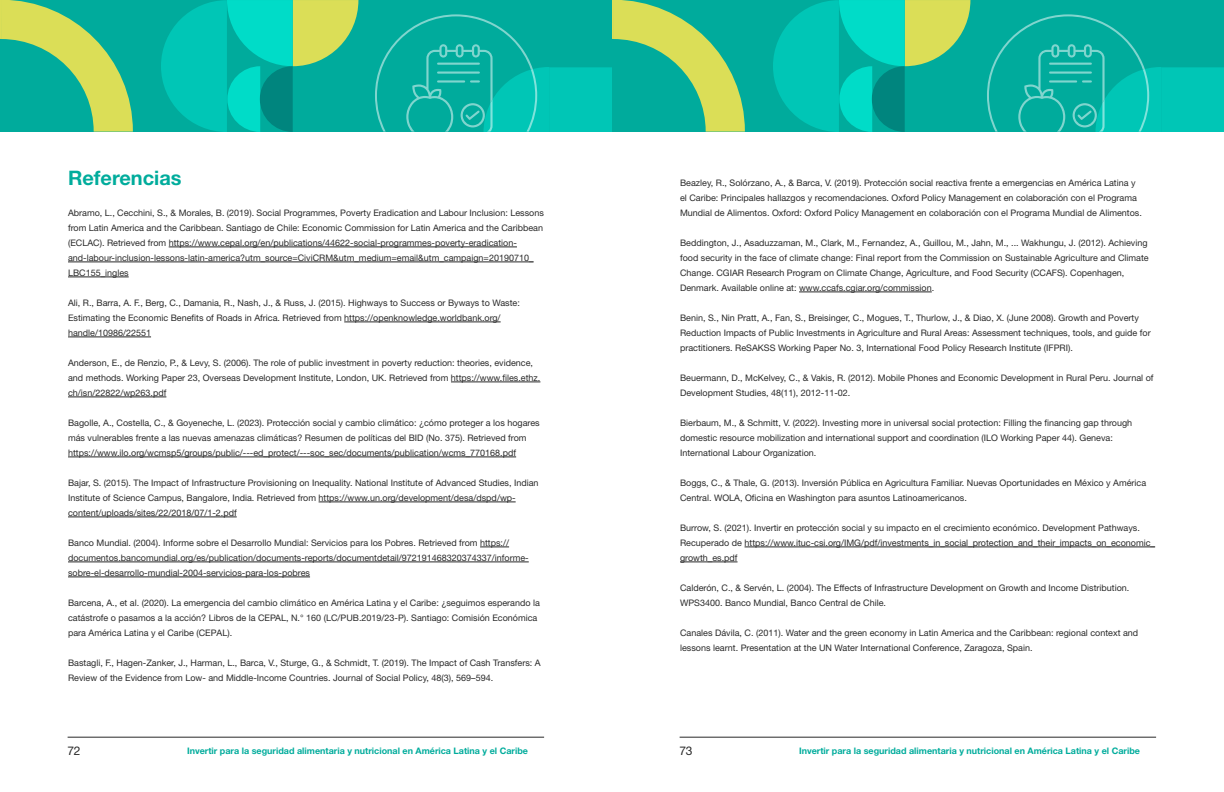
<style>
.page{position:relative;width:1224px;height:792px;background:#fff}
.page>*{position:absolute;margin:0;border:0;box-sizing:border-box;transform-origin:0 0}
.Heading_1{font:700 20px "Helvetica Neue LT Std";color:#00ac9c}
.t1{font:12px "Helvetica Neue LT Pro";color:#292929}
.parrafo_corrido{font:9px/15px "Helvetica Neue LT Std";color:#292929}
.t2{font:700 9px "Helvetica Neue LT Std";color:#00ac9c}
</style>
<div class="page">
<div style="left:0;top:0;width:624px;height:132px;background:#00ab9c"></div>
<svg style="left:0;top:0;width:133px;height:132px"></svg>
<svg style="left:161px;top:0;width:197px;height:132px"></svg>
<hr style="left:68px;top:737px;width:476px;height:1px;background:#292929">
<hr style="left:680px;top:737px;width:476px;height:1px;background:#292929">
<div style="left:612px;top:0;width:612px;height:132px;background:#00ab9c"></div>
<svg style="left:375px;top:0;width:370px;height:132px"></svg>
<svg style="left:773px;top:0;width:197px;height:132px"></svg>
<svg style="left:987px;top:14px;width:237px;height:118px"></svg>
<hr style="left:169px;top:247px;width:348px;height:1px;background:#292929">
<hr style="left:68px;top:262px;width:466px;height:1px;background:#292929">
<hr style="left:68px;top:277px;width:61px;height:1px;background:#292929">
<hr style="left:344px;top:322px;width:157px;height:1px;background:#292929">
<hr style="left:68px;top:337px;width:83px;height:1px;background:#292929">
<hr style="left:451px;top:382px;width:89px;height:1px;background:#292929">
<hr style="left:68px;top:397px;width:98px;height:1px;background:#292929">
<hr style="left:68px;top:457px;width:448px;height:1px;background:#292929">
<hr style="left:319px;top:502px;width:197px;height:1px;background:#292929">
<hr style="left:68px;top:517px;width:169px;height:1px;background:#292929">
<svg style="left:480px;top:547px;width:29px;height:1px"></svg>
<hr style="left:68px;top:562px;width:461px;height:1px;background:#292929">
<hr style="left:68px;top:577px;width:242px;height:1px;background:#292929">
<hr style="left:799px;top:292px;width:133px;height:1px;background:#292929">
<hr style="left:745px;top:547px;width:410px;height:1px;background:#292929">
<hr style="left:680px;top:562px;width:58px;height:1px;background:#292929">
<p class="Heading_1" style="left:68px;top:166px;width:115px">Referencias</p>
<p class="parrafo_corrido" style="left:68px;top:205px;width:477px">Abramo, L., Cecchini, S., &amp; Morales, B. (2019). Social Programmes, Poverty Eradication and Labour Inclusion: Lessons from Latin America and the Caribbean. Santiago de Chile: Economic Commission for Latin America and the Caribbean (ECLAC). Retrieved from https://www.cepal.org/en/publications/44622-social-programmes-poverty-eradication&shy;and-labour-inclusion-lessons-latin-america?utm_source=CiviCRM&amp;utm_medium=email&amp;utm_campaign=20190710_ LBC155_ingles</p>
<p class="parrafo_corrido" style="left:68px;top:295px;width:453px">Ali, R., Barra, A. F., Berg, C., Damania, R., Nash, J., &amp; Russ, J. (2015). Highways to Success or Byways to Waste:<br>Estimating the Economic Benefits of Roads in Africa. Retrieved from https://openknowledge.worldbank.org/ handle/10986/22551</p>
<p class="parrafo_corrido" style="left:68px;top:355px;width:474px">Anderson, E., de Renzio, P., &amp; Levy, S. (2006). The role of public investment in poverty reduction: theories, evidence, and methods. Working Paper 23, Overseas Development Institute, London, UK. Retrieved from https://www.files.ethz. ch/isn/22822/wp263.pdf</p>
<p class="parrafo_corrido" style="left:68px;top:415px;width:473px">Bagolle, A., Costella, C., &amp; Goyeneche, L. (2023). Protección social y cambio climático: ¿cómo proteger a los hogares más vulnerables frente a las nuevas amenazas climáticas? Resumen de políticas del BID (No. 375). Retrieved from https://www.ilo.org/wcmsp5/groups/public/---ed_protect/---soc_sec/documents/publication/wcms_770168.pdf</p>
<p class="parrafo_corrido" style="left:68px;top:475px;width:472px">Bajar, S. (2015). The Impact of Infrastructure Provisioning on Inequality. National Institute of Advanced Studies, Indian<br>Institute of Science Campus, Bangalore, India. Retrieved from https://www.un.org/development/desa/dspd/wp&shy;content/uploads/sites/22/2018/07/1-2.pdf</p>
<p class="parrafo_corrido" style="left:68px;top:535px;width:462px">Banco Mundial. (2004). Informe sobre el Desarrollo Mundial: Servicios para los Pobres. Retrieved from https:// documentos.bancomundial.org/es/publication/documents-reports/documentdetail/972191468320374337/informe&shy;sobre-el-desarrollo-mundial-2004-servicios-para-los-pobres</p>
<p class="parrafo_corrido" style="left:68px;top:595px;width:473px">Barcena, A., et al. (2020). La emergencia del cambio climático en América Latina y el Caribe: ¿seguimos esperando la catástrofe o pasamos a la acción? Libros de la CEPAL, N.° 160 (LC/PUB.2019/23-P). Santiago: Comisión Económica para América Latina y el Caribe (CEPAL).</p>
<p class="parrafo_corrido" style="left:68px;top:655px;width:474px">Bastagli, F., Hagen-Zanker, J., Harman, L., Barca, V., Sturge, G., &amp; Schmidt, T. (2019). The Impact of Cash Transfers: A<br>Review of the Evidence from Low- and Middle-Income Countries. Journal of Social Policy, 48(3), 569–594.</p>
<p class="parrafo_corrido" style="left:680px;top:175px;width:463px">Beazley, R., Solórzano, A., &amp; Barca, V. (2019). Protección social reactiva frente a emergencias en América Latina y el Caribe: Principales hallazgos y recomendaciones. Oxford Policy Management en colaboración con el Programa<br>Mundial de Alimentos. Oxford: Oxford Policy Management en colaboración con el Programa Mundial de Alimentos.</p>
<p class="parrafo_corrido" style="left:680px;top:235px;width:470px">Beddington, J., Asaduzzaman, M., Clark, M., Fernandez, A., Guillou, M., Jahn, M., ... Wakhungu, J. (2012). Achieving food security in the face of climate change: Final report from the Commission on Sustainable Agriculture and Climate Change. CGIAR Research Program on Climate Change, Agriculture, and Food Security (CCAFS). Copenhagen, Denmark. Available online at: www.ccafs.cgiar.org/commission.</p>
<p class="parrafo_corrido" style="left:680px;top:310px;width:472px">Benin, S., Nin Pratt, A., Fan, S., Breisinger, C., Mogues, T., Thurlow, J., &amp; Diao, X. (June 2008). Growth and Poverty<br>Reduction Impacts of Public Investments in Agriculture and Rural Areas: Assessment techniques, tools, and guide for practitioners. ReSAKSS Working Paper No. 3, International Food Policy Research Institute (IFPRI).</p>
<p class="parrafo_corrido" style="left:680px;top:370px;width:475px">Beuermann, D., McKelvey, C., &amp; Vakis, R. (2012). Mobile Phones and Economic Development in Rural Peru. Journal of<br>Development Studies, 48(11), 2012-11-02.</p>
<p class="parrafo_corrido" style="left:680px;top:415px;width:454px">Bierbaum, M., &amp; Schmitt, V. (2022). Investing more in universal social protection: Filling the financing gap through domestic resource mobilization and international support and coordination (ILO Working Paper 44). Geneva:<br>International Labour Organization.</p>
<p class="parrafo_corrido" style="left:680px;top:475px;width:468px">Boggs, C., &amp; Thale, G. (2013). Inversión Pública en Agricultura Familiar. Nuevas Oportunidades en México y América<br>Central. WOLA, Oficina en Washington para asuntos Latinoamericanos.</p>
<p class="parrafo_corrido" style="left:680px;top:520px;width:477px">Burrow, S. (2021). Invertir en protección social y su impacto en el crecimiento económico. Development Pathways.<br>Recuperado de https://www.ituc-csi.org/IMG/pdf/investments_in_social_protection_and_their_impacts_on_economic_ growth_es.pdf</p>
<p class="parrafo_corrido" style="left:680px;top:580px;width:451px">Calderón, C., &amp; Servén, L. (2004). The Effects of Infrastructure Development on Growth and Income Distribution.<br>WPS3400. Banco Mundial, Banco Central de Chile.</p>
<p class="parrafo_corrido" style="left:680px;top:625px;width:460px">Canales Dávila, C. (2011). Water and the green economy in Latin America and the Caribbean: regional context and lessons learnt. Presentation at the UN Water International Conference, Zaragoza, Spain.</p>
<h2 class="t1" style="left:68px;top:743px;width:15px">72</h2>
<p class="t2" style="left:187px;top:746px;width:343px">Invertir para la seguridad alimentaria y nutricional en América Latina y el Caribe</p>
<h2 class="t1" style="left:680px;top:743px;width:15px">73</h2>
<p class="t2" style="left:799px;top:746px;width:343px">Invertir para la seguridad alimentaria y nutricional en América Latina y el Caribe</p>
</div>
